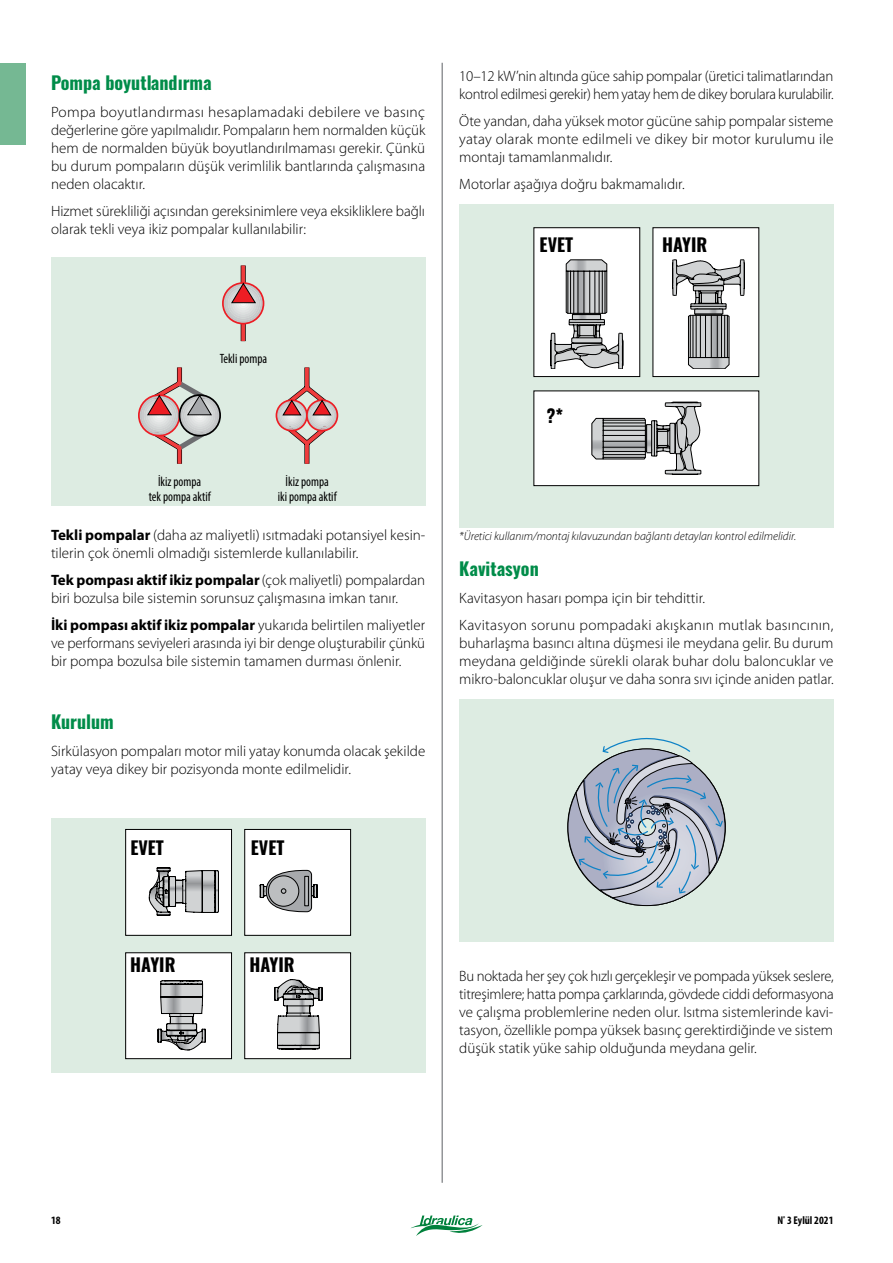
<style>
.page{position:relative;width:893px;height:1263px;background:#fff}
.page>*{position:absolute;margin:0;border:0;box-sizing:border-box;transform-origin:0 0}
._03_Tit_liv_3{font:18px "Oswald";color:#008c49}
.Illustrazioni_Tit_ne{font:18px "Oswald";color:#000}
.Txt{font:300 15px/18px "Myriad Pro";color:#000;text-align:justify}
.Illustrazioni_txt{font:condensed 13.5px "Myriad Pro";color:#000;scale:.95 1}
.Txt-2{font:italic 300 12px "Myriad Pro";color:#000}
.t1{font:700 condensed 11.25px "Myriad Pro";color:#000}
.s1{font-weight:700}
</style>
<div class="page">
<div style="left:0;top:63px;width:26px;height:81px;background:#75b893"></div>
<div style="left:51px;top:257px;width:374px;height:249px;background:#ddece2"></div>
<div style="left:138px;top:394px;width:42px;height:43px;border:2px solid #ed1d24;border-radius:50%"></div>
<div style="left:306px;top:399px;width:32px;height:32px;border:2px solid #ed1d24;border-radius:50%"></div>
<svg style="left:139px;top:265px;width:198px;height:199px"></svg>
<div style="left:51px;top:818px;width:374px;height:255px;background:#ddece2"></div>
<div style="left:459px;top:204px;width:374px;height:323px;background:#ddece2"></div>
<div style="left:459px;top:699px;width:374px;height:242px;background:#ddece2"></div>
<svg style="left:567px;top:737px;width:159px;height:169px"></svg>
<div style="left:534px;top:228px;width:106px;height:149px;background:#fff"></div>
<svg style="left:550px;top:260px;width:73px;height:109px"></svg>
<div style="left:534px;top:227px;width:106px;height:150px;border:1px solid #000"></div>
<div style="left:534px;top:391px;width:225px;height:95px;background:#fff"></div>
<svg style="left:592px;top:402px;width:109px;height:73px"></svg>
<div style="left:534px;top:391px;width:225px;height:95px;border:1px solid #000"></div>
<div style="left:653px;top:228px;width:106px;height:149px;background:#fff"></div>
<svg style="left:672px;top:260px;width:73px;height:109px"></svg>
<div style="left:653px;top:227px;width:106px;height:150px;border:1px solid #000"></div>
<div style="left:126px;top:829px;width:106px;height:106px;background:#fff"></div>
<svg style="left:149px;top:867px;width:70px;height:49px"></svg>
<div style="left:125px;top:829px;width:107px;height:106px;border:1px solid #000"></div>
<div style="left:126px;top:953px;width:106px;height:106px;background:#fff"></div>
<svg style="left:158px;top:980px;width:48px;height:70px"></svg>
<div style="left:125px;top:952px;width:107px;height:107px;border:1px solid #000"></div>
<div style="left:245px;top:829px;width:106px;height:106px;background:#fff"></div>
<svg style="left:260px;top:870px;width:58px;height:42px"></svg>
<svg style="left:305px;top:876px;width:4px;height:30px"></svg>
<div style="left:244px;top:829px;width:107px;height:106px;border:1px solid #000"></div>
<div style="left:245px;top:953px;width:106px;height:106px;background:#fff"></div>
<svg style="left:274px;top:979px;width:49px;height:71px"></svg>
<div style="left:244px;top:952px;width:107px;height:107px;border:1px solid #000"></div>
<hr style="left:441px;top:63px;width:2px;height:1120px;background:#939598">
<svg style="left:411px;top:1215px;width:71px;height:21px"></svg>
<p class="_03_Tit_liv_3" style="left:51px;top:67px;width:162px">Pompa boyutlandırma</p>
<p class="Txt" style="left:51px;top:103px;width:376px">Pompa boyutlandırması hesaplamadaki debilere ve basınç değerlerine göre yapılmalıdır. Pompaların hem normalden küçük hem de normalden büyük boyutlandırılmaması gerekir. Çünkü bu durum pompaların düşük verimlilik bantlarında çalışmasına neden olacaktır.</p>
<p class="Txt" style="left:51px;top:202px;width:375px">Hizmet sürekliliği açısından gereksinimlere veya eksikliklere bağlı olarak tekli veya ikiz pompalar kullanılabilir:</p>
<p class="Txt" style="left:459px;top:67px;width:376px">10–12 kW’nin altında güce sahip pompalar (üretici talimatlarından kontrol edilmesi gerekir) hem yatay hem de dikey borulara kurulabilir.</p>
<p class="Txt" style="left:459px;top:112px;width:376px">Öte yandan, daha yüksek motor gücüne sahip pompalar sisteme yatay olarak monte edilmeli ve dikey bir motor kurulumu ile montajı tamamlanmalıdır.</p>
<p class="Txt" style="left:459px;top:175px;width:227px">Motorlar aşağıya doğru bakmamalıdır.</p>
<p class="Illustrazioni_Tit_ne" style="left:540px;top:229px;width:35px">EVET</p>
<p class="Illustrazioni_Tit_ne" style="left:662px;top:229px;width:47px">HAYIR</p>
<p class="Illustrazioni_txt" style="left:220px;top:350px;width:52px">Tekli pompa</p>
<p class="Illustrazioni_txt" style="left:158px;top:473px;width:47px">İkiz pompa</p>
<p class="Illustrazioni_txt" style="left:149px;top:488px;width:67px">tek pompa aktif</p>
<p class="Illustrazioni_txt" style="left:286px;top:473px;width:47px">İkiz pompa</p>
<p class="Illustrazioni_txt" style="left:278px;top:488px;width:63px">iki pompa aktif</p>
<p class="Txt" style="left:51px;top:526px;width:376px"><span class="s1">Tekli pompalar</span> (daha az maliyetli) ısıtmadaki potansiyel kesin&shy;tilerin çok önemli olmadığı sistemlerde kullanılabilir.</p>
<p class="Txt" style="left:51px;top:571px;width:376px"><span class="s1">Tek pompası aktif ikiz pompalar</span>(çok maliyetli) pompalardan biri bozulsa bile sistemin sorunsuz çalışmasına imkan tanır.</p>
<p class="Txt" style="left:51px;top:616px;width:376px"><span class="s1">İki pompası aktif ikiz pompalar</span> yukarıda belirtilen maliyetler ve performans seviyeleri arasında iyi bir denge oluşturabilir çünkü bir pompa bozulsa bile sistemin tamamen durması önlenir.</p>
<p class="_03_Tit_liv_3" style="left:51px;top:706px;width:64px">Kurulum</p>
<p class="Txt" style="left:51px;top:742px;width:376px">Sirkülasyon pompaları motor mili yatay konumda olacak şekilde yatay veya dikey bir pozisyonda monte edilmelidir.</p>
<p class="Illustrazioni_Tit_ne" style="left:130px;top:832px;width:35px">EVET</p>
<p class="Illustrazioni_Tit_ne" style="left:251px;top:832px;width:35px">EVET</p>
<p class="Illustrazioni_Tit_ne" style="left:547px;top:400px;width:18px">?*</p>
<p class="Txt-2" style="left:459px;top:529px;width:338px">*Üretici kullanım/montaj kılavuzundan bağlantı detayları kontrol edilmelidir.</p>
<p class="_03_Tit_liv_3" style="left:459px;top:553px;width:81px">Kavitasyon</p>
<p class="Txt" style="left:459px;top:589px;width:247px">Kavitasyon hasarı pompa için bir tehdittir.</p>
<p class="Txt" style="left:459px;top:616px;width:376px">Kavitasyon sorunu pompadaki akışkanın mutlak basıncının, buharlaşma basıncı altına düşmesi ile meydana gelir. Bu durum meydana geldiğinde sürekli olarak buhar dolu baloncuklar ve mikro-baloncuklar oluşur ve daha sonra sıvı içinde aniden patlar.</p>
<p class="Illustrazioni_Tit_ne" style="left:130px;top:949px;width:47px">HAYIR</p>
<p class="Illustrazioni_Tit_ne" style="left:250px;top:949px;width:47px">HAYIR</p>
<p class="Txt" style="left:459px;top:967px;width:376px">Bu noktada her şey çok hızlı gerçekleşir ve pompada yüksek seslere, titreşimlere; hatta pompa çarklarında, gövdede ciddi deformasyona ve çalışma problemlerine neden olur. Isıtma sistemlerinde kavi&shy;tasyon, özellikle pompa yüksek basınç gerektirdiğinde ve sistem düşük statik yüke sahip olduğunda meydana gelir.</p>
<p class="t1" style="left:51px;top:1213px;width:11px">18</p>
<p class="t1" style="left:777px;top:1213px;width:58px">N<sup>º</sup> 3 Eylül 2021</p>
</div>
